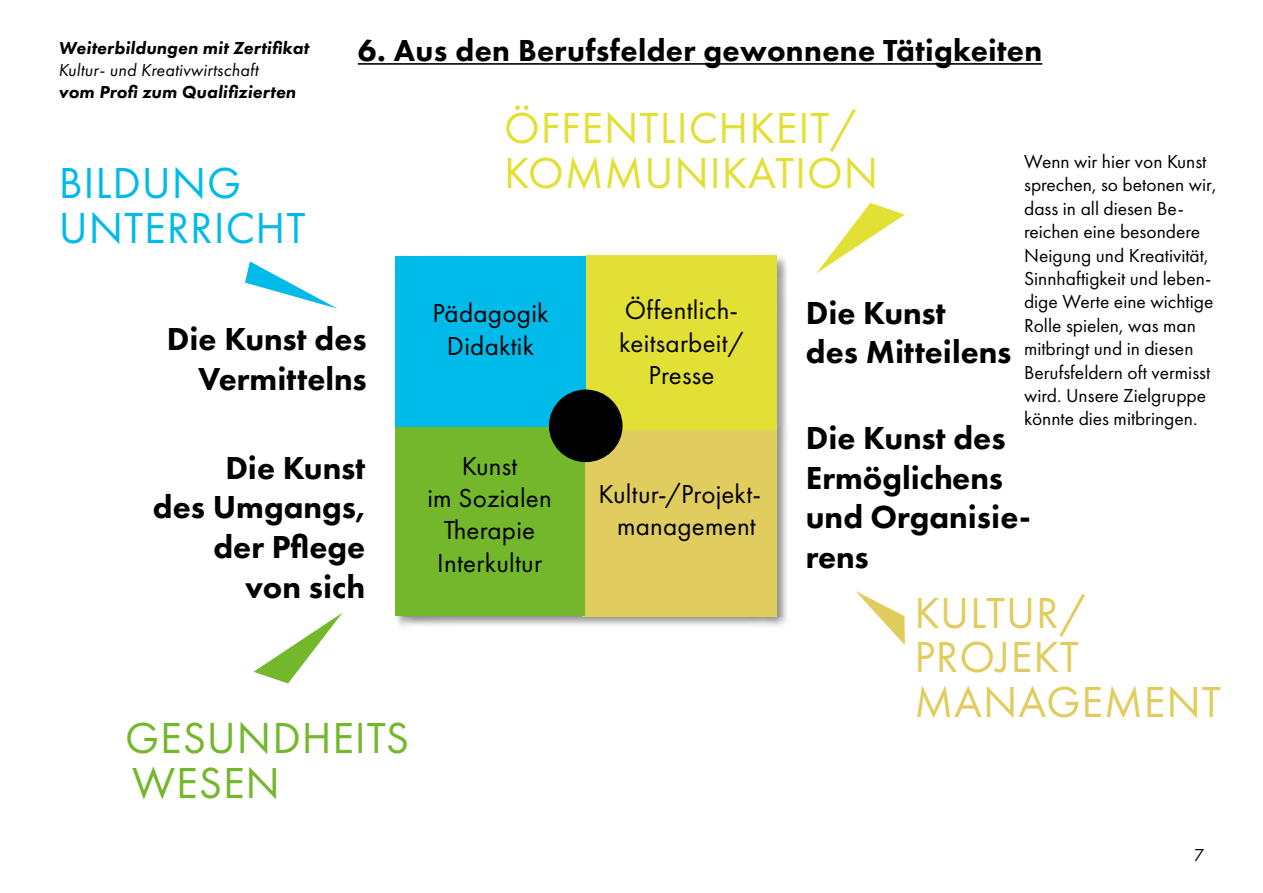
<style>
.page{position:relative;width:1263px;height:893px;background:#fff}
.page>*{position:absolute;margin:0;border:0;box-sizing:border-box;transform-origin:0 0}
.t1{font:45px/44.5px "Futura PT";letter-spacing:.02em;color:#e2e035}
.t2{font:45px/44.5px "Futura PT";letter-spacing:.02em;color:#e0cd5d}
.t3{font:45px/44.5px "Futura PT";letter-spacing:.02em;color:#00baea}
.t4{font:45px/44.5px "Futura PT";letter-spacing:.02em;color:#73b72b}
.t5{font:800 33px/39.6px "Futura PT";color:#000;text-align:right}
.t6{font:800 31.5px "Futura PT";letter-spacing:.01em;color:#000}
.t7{font:27px/32.4px "Futura PT";letter-spacing:.01em;color:#000;text-align:center}
.t8{font:19.5px/23.4px "Futura PT";color:#000}
.t9{font:italic 800 18px "Futura PT";letter-spacing:.01em;color:#000}
.t10{font:italic 18px "Futura PT";letter-spacing:.01em;color:#000}
.t11{font:18px "Futura PT";color:#000}
</style>
<div class="page">
<div style="left:393px;top:254px;width:396px;height:374px;background:#000;opacity:.42"></div>
<div style="left:583px;top:420px;width:194px;height:196px;background:#e0cd5d"></div>
<div style="left:395px;top:256px;width:191px;height:177px;background:#00baea"></div>
<div style="left:395px;top:427px;width:189px;height:189px;background:#73b72b"></div>
<div style="left:586px;top:256px;width:191px;height:174px;background:#e2e035"></div>
<div style="left:550px;top:390px;width:72px;height:71px;background:#000;border-radius:50%"></div>
<div style="left:549px;top:390px;width:73px;height:72px;border:2px solid #000;border-radius:50%"></div>
<hr style="left:358px;top:63px;width:684px;height:2px;background:#000">
<svg style="left:245px;top:261px;width:93px;height:48px"></svg>
<svg style="left:816px;top:203px;width:89px;height:71px"></svg>
<svg style="left:254px;top:613px;width:88px;height:70px"></svg>
<svg style="left:855px;top:591px;width:50px;height:54px"></svg>
<p class="t9" style="left:58px;top:37px;width:252px">Weiterbildungen mit Zertifikat</p>
<p class="t10" style="left:58px;top:59px;width:202px">Kultur- und Kreativwirtschaft</p>
<p class="t9" style="left:58px;top:80px;width:239px">vom Profi zum Qualifizierten</p>
<h3 class="t6" style="left:358px;top:31px;width:686px">6. Aus den Berufsfelder gewonnene Tätigkeiten</h3>
<h1 class="t3" style="left:59px;top:160px;width:248px">BILDUNG<br>UNTERRICHT</h1>
<h2 class="t5" style="left:167px;top:319px;width:201px">Die Kunst des<br>Vermittelns</h2>
<h2 class="t5" style="left:153px;top:447px;width:214px">Die Kunst<br>des Umgangs, der Pflege von sich</h2>
<h1 class="t4" style="left:125px;top:716px;width:285px">GESUNDHEITS<br>WESEN</h1>
<h1 class="t1" style="left:504px;top:106px;width:375px">ÖFFENTLICHKEIT/<br>KOMMUNIKATION</h1>
<p class="t8" style="left:1024px;top:150px;width:194px">Wenn wir hier von Kunst sprechen, so betonen wir, dass in all diesen Be&shy;reichen eine besondere<br>Neigung und Kreativität,<br>Sinnhaftigkeit und leben&shy;dige Werte eine wichtige<br>Rolle spielen, was man mitbringt und in diesen<br>Berufsfeldern oft vermisst wird. Unsere Zielgruppe könnte dies mitbringen.</p>
<h3 class="t7" style="left:619px;top:294px;width:126px">Öffentlich&shy;keitsarbeit/<br>Presse</h3>
<h2 class="t5" style="left:806px;top:292px;width:207px;text-align:left">Die Kunst<br>des Mitteilens</h2>
<h3 class="t7" style="left:432px;top:297px;width:118px">Pädagogik<br>Didaktik</h3>
<h2 class="t5" style="left:806px;top:418px;width:226px;text-align:left">Die Kunst des<br>Ermöglichens und Organisie&shy;rens</h2>
<h3 class="t7" style="left:427px;top:449px;width:126px">Kunst<br>im Sozialen<br>Therapie<br>Interkultur</h3>
<h3 class="t7" style="left:598px;top:478px;width:164px">Kultur-/Projekt&shy;management</h3>
<h1 class="t2" style="left:914px;top:590px;width:308px">KULTUR/<br>PROJEKT<br>MANAGEMENT</h1>
<p class="t11" style="left:1194px;top:845px;width:12px">7</p>
</div>
